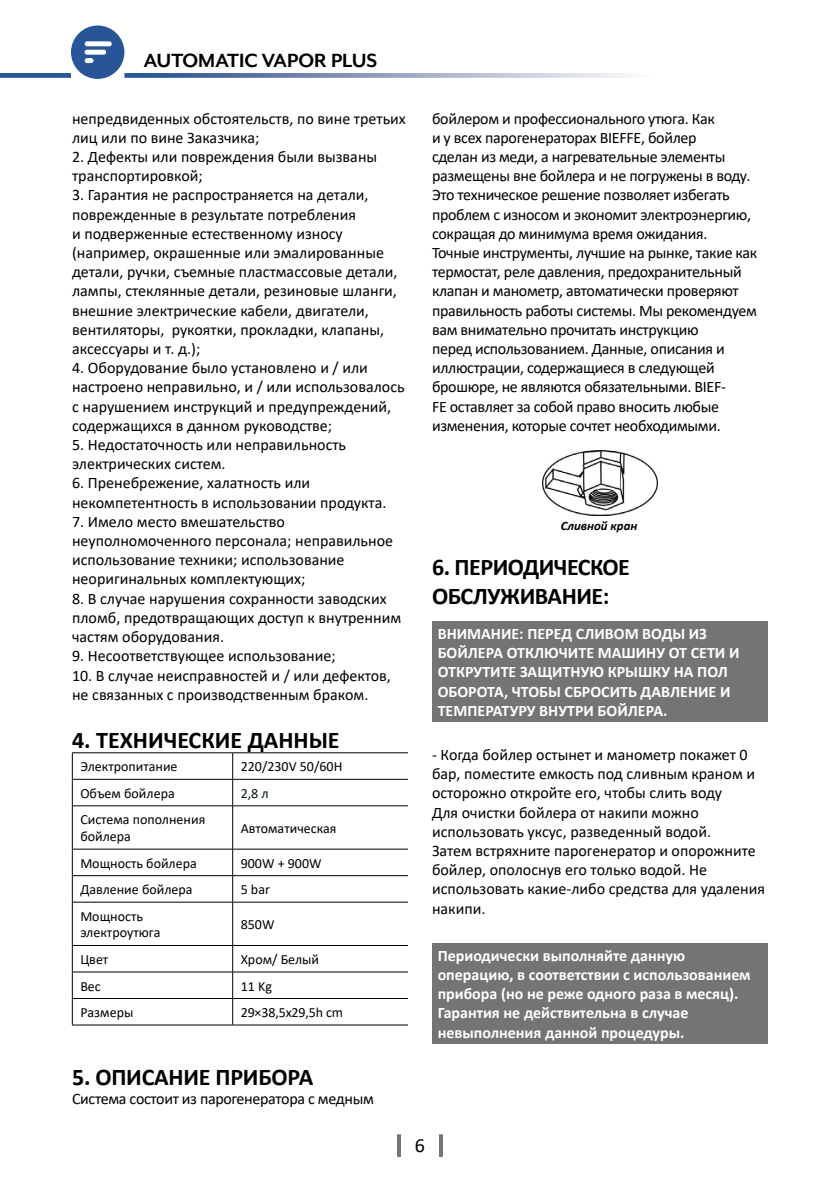
<style>
.page{position:relative;width:840px;height:1191px;background:#fff}
.page>*{position:absolute;margin:0;border:0;box-sizing:border-box;transform-origin:0 0}
.t1{font:700 24px/28.8px "Calibri";letter-spacing:-.01em;color:#000}
.t2{font:700 22px "Mr Eaves XL Mod OT";color:#000}
.t3{font:20px "Calibri";color:#000}
.t4{font:16px/19.2px "Calibri";color:#000}
.t5{font:16px/19.2px "Calibri";letter-spacing:-.02em;color:#000}
.t6{font:700 16px/19.2px "Calibri";color:#fff}
.t7{font:14px/16.8px "Calibri";color:#000}
.t8{font:14px "Calibri";color:#031719}
.t9{font:italic 700 12.8px "Calibri";color:#000}
</style>
<div class="page">
<svg style="left:71px;top:26px;width:53px;height:53px"></svg>
<svg style="left:124px;top:73px;width:504px;height:5px;background:#92a2c1"></svg>
<div style="left:0;top:73px;width:71px;height:5px;background:#285597"></div>
<hr style="left:397px;top:1134px;width:4px;height:23px;background:#757474">
<hr style="left:439px;top:1134px;width:4px;height:23px;background:#757474">
<hr style="left:72px;top:779px;width:160px;height:1px;background:#000">
<hr style="left:232px;top:779px;width:176px;height:1px;background:#000">
<hr style="left:72px;top:805px;width:160px;height:1px;background:#000">
<hr style="left:232px;top:805px;width:176px;height:1px;background:#000">
<hr style="left:72px;top:848px;width:160px;height:1px;background:#000">
<hr style="left:232px;top:848px;width:176px;height:1px;background:#000">
<hr style="left:72px;top:875px;width:160px;height:1px;background:#000">
<hr style="left:232px;top:875px;width:176px;height:1px;background:#000">
<hr style="left:72px;top:901px;width:160px;height:1px;background:#000">
<hr style="left:232px;top:901px;width:176px;height:1px;background:#000">
<hr style="left:72px;top:752px;width:160px;height:1px;background:#000">
<hr style="left:232px;top:752px;width:176px;height:1px;background:#000">
<svg style="left:72px;top:753px;width:1px;height:52px"></svg>
<hr style="left:72px;top:806px;width:1px;height:43px;background:#000">
<svg style="left:72px;top:849px;width:1px;height:53px"></svg>
<hr style="left:72px;top:902px;width:1px;height:43px;background:#000">
<hr style="left:72px;top:945px;width:160px;height:1px;background:#000">
<hr style="left:232px;top:945px;width:176px;height:1px;background:#000">
<hr style="left:72px;top:971px;width:160px;height:1px;background:#000">
<hr style="left:232px;top:971px;width:176px;height:1px;background:#000">
<hr style="left:72px;top:998px;width:160px;height:1px;background:#000">
<svg style="left:72px;top:945px;width:1px;height:79px"></svg>
<hr style="left:232px;top:998px;width:176px;height:1px;background:#000">
<hr style="left:72px;top:1024px;width:160px;height:1px;background:#000">
<hr style="left:232px;top:1024px;width:176px;height:1px;background:#000">
<svg style="left:232px;top:753px;width:1px;height:52px"></svg>
<hr style="left:232px;top:806px;width:1px;height:43px;background:#000">
<svg style="left:232px;top:849px;width:1px;height:53px"></svg>
<hr style="left:232px;top:902px;width:1px;height:43px;background:#000">
<svg style="left:232px;top:945px;width:1px;height:79px"></svg>
<div style="left:432px;top:621px;width:335px;height:100px;background:#757474"></div>
<div style="left:432px;top:943px;width:335px;height:100px;background:#757474"></div>
<img style="left:542px;top:451px;width:114px;height:64px">
<h2 class="t2" style="left:144px;top:49px;width:235px">AUTOMATIC VAPOR PLUS</h2>
<p class="t4" style="left:72px;top:108px;width:335px">непредвиденных обстоятельств, по вине третьих лиц или по вине Заказчика;</p>
<p class="t4" style="left:72px;top:147px;width:306px">2. Дефекты или повреждения были вызваны транспортировкой;</p>
<p class="t4" style="left:72px;top:185px;width:327px">3. Гарантия не распространяется на детали, поврежденные в результате потребления<br>и подверженные естественному износу (например, окрашенные или эмалированные детали, ручки, съемные пластмассовые детали, лампы, стеклянные детали, резиновые шланги, внешние электрические кабели, двигатели, вентиляторы, рукоятки, прокладки, клапаны, аксессуары и т. д.);</p>
<p class="t4" style="left:72px;top:358px;width:334px">4. Оборудование было установлено и / или настроено неправильно, и / или использовалось с нарушением инструкций и предупреждений, содержащихся в данном руководстве;</p>
<p class="t4" style="left:72px;top:435px;width:275px">5. Недостаточность или неправильность электрических систем.</p>
<p class="t4" style="left:72px;top:473px;width:315px">6. Пренебрежение, халатность или некомпетентность в использовании продукта.</p>
<p class="t4" style="left:72px;top:511px;width:322px">7. Имело место вмешательство неуполномоченного персонала; неправильное использование техники; использование неоригинальных комплектующих;</p>
<p class="t4" style="left:72px;top:588px;width:330px">8. В случае нарушения сохранности заводских пломб, предотвращающих доступ к внутренним частям оборудования.</p>
<p class="t4" style="left:72px;top:646px;width:265px">9. Несоответствующее использование;</p>
<p class="t4" style="left:72px;top:665px;width:320px">10. В случае неисправностей и / или дефектов, не связанных с производственным браком.</p>
<h1 class="t1" style="left:72px;top:725px;width:269px">4. ТЕХНИЧЕСКИЕ ДАННЫЕ</h1>
<p class="t7" style="left:80px;top:758px;width:99px">Электропитание</p>
<p class="t7" style="left:240px;top:758px;width:103px">220/230V 50/60H</p>
<p class="t7" style="left:80px;top:784px;width:96px">Объем бойлера</p>
<p class="t8" style="left:240px;top:783px;width:29px">2,8 л</p>
<p class="t7" style="left:80px;top:811px;width:126px">Система пополнения бойлера</p>
<p class="t7" style="left:240px;top:819px;width:97px">Автоматическая</p>
<p class="t7" style="left:80px;top:854px;width:118px">Мощность бойлера</p>
<p class="t7" style="left:240px;top:854px;width:82px">900W + 900W</p>
<p class="t7" style="left:80px;top:880px;width:114px">Давление бойлера</p>
<p class="t7" style="left:240px;top:880px;width:31px">5 bar</p>
<p class="t7" style="left:80px;top:907px;width:81px">Мощность электроутюга</p>
<p class="t7" style="left:240px;top:915px;width:35px">850W</p>
<p class="t7" style="left:80px;top:950px;width:29px">Цвет</p>
<p class="t7" style="left:240px;top:950px;width:80px">Хром/ Белый</p>
<p class="t7" style="left:80px;top:977px;width:22px">Вес</p>
<p class="t7" style="left:240px;top:977px;width:33px">11 Kg</p>
<p class="t7" style="left:80px;top:1003px;width:54px">Размеры</p>
<p class="t7" style="left:240px;top:1003px;width:104px">29×38,5x29,5h cm</p>
<h1 class="t1" style="left:72px;top:1062px;width:242px">5. ОПИСАНИЕ ПРИБОРА</h1>
<p class="t5" style="left:72px;top:1088px;width:303px">Система состоит из парогенератора с медным</p>
<p class="t5" style="left:432px;top:108px;width:326px">бойлером и профессионального утюга. Как<br>и у всех парогенераторах BIEFFE, бойлер<br>сделан из меди, а нагревательные элементы размещены вне бойлера и не погружены в воду.<br>Это техническое решение позволяет избегать проблем с износом и экономит электроэнергию, сокращая до минимума время ожидания.<br>Точные инструменты, лучшие на рынке, такие как термостат, реле давления, предохранительный клапан и манометр, автоматически проверяют правильность работы системы. Мы рекомендуем вам внимательно прочитать инструкцию<br>перед использованием. Данные, описания и иллюстрации, содержащиеся в следующей брошюре, не являются обязательными. BIEF-<br>FE оставляет за собой право вносить любые изменения, которые сочтет необходимыми.</p>
<p class="t9" style="left:560px;top:517px;width:78px">Сливной кран</p>
<h1 class="t1" style="left:432px;top:552px;width:199px">6. ПЕРИОДИЧЕСКОЕ<br>ОБСЛУЖИВАНИЕ:</h1>
<p class="t6" style="left:437px;top:624px;width:303px">ВНИМАНИЕ: ПЕРЕД СЛИВОМ ВОДЫ ИЗ<br>БОЙЛЕРА ОТКЛЮЧИТЕ МАШИНУ ОТ СЕТИ И<br>ОТКРУТИТЕ ЗАЩИТНУЮ КРЫШКУ НА ПОЛ<br>ОБОРОТА, ЧТОБЫ СБРОСИТЬ ДАВЛЕНИЕ И<br>ТЕМПЕРАТУРУ ВНУТРИ БОЙЛЕРА.</p>
<p class="t4" style="left:432px;top:744px;width:334px">- Когда бойлер остынет и манометр покажет 0 бар, поместите емкость под сливным краном и осторожно откройте его, чтобы слить воду<br>Для очистки бойлера от накипи можно использовать уксус, разведенный водой.<br>Затем встряхните парогенератор и опорожните бойлер, ополоснув его только водой. Не использовать какие-либо средства для удаления накипи.</p>
<p class="t6" style="left:437px;top:945px;width:314px">Периодически выполняйте данную операцию, в соответствии с использованием прибора (но не реже одного раза в месяц).<br>Гарантия не действительна в случае невыполнения данной процедуры.</p>
<p class="t3" style="left:414px;top:1131px;width:12px">6</p>
</div>
